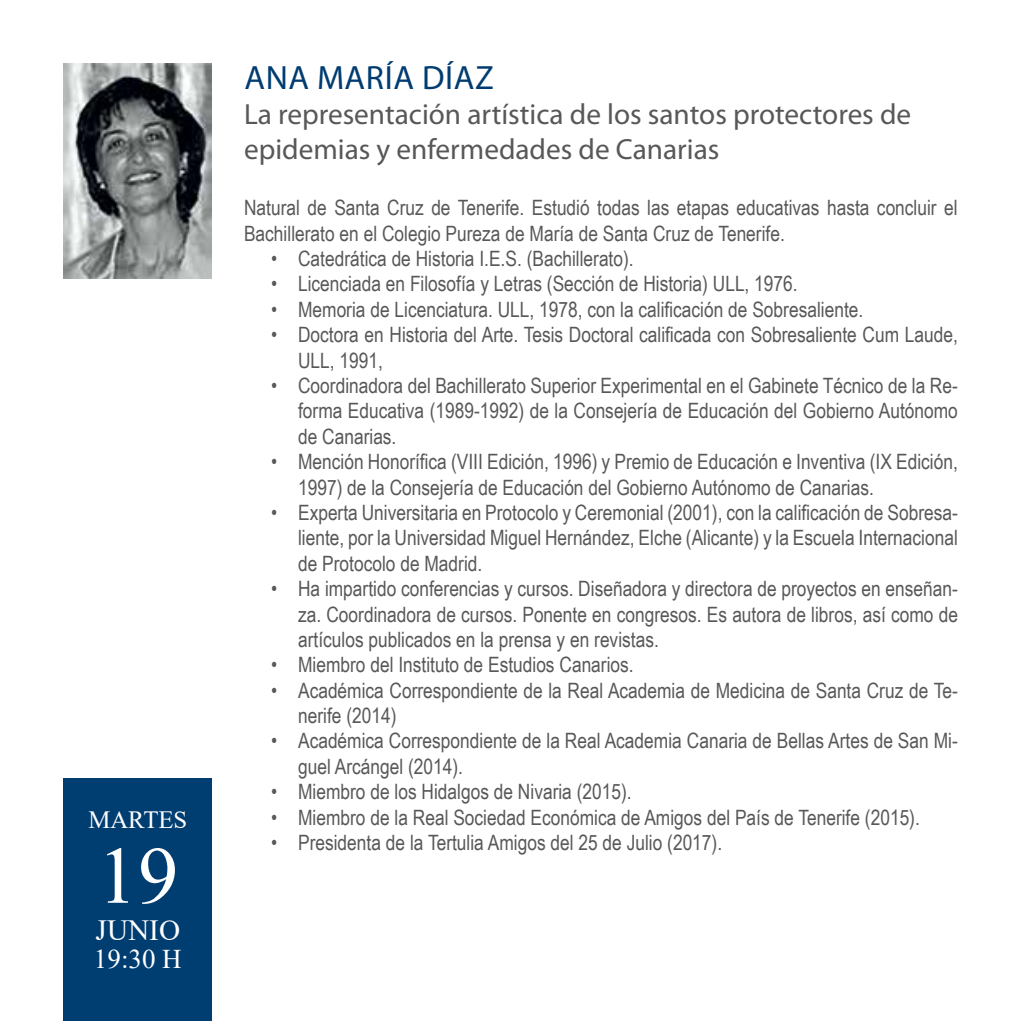
<style>
.page{position:relative;width:1021px;height:1021px;background:#fff}
.page>*{position:absolute;margin:0;border:0;box-sizing:border-box;transform-origin:0 0}
.t1{font:81px "Times New Roman";color:#fff}
.t2{font:33.75px "Myriad Pro";letter-spacing:.02em;color:#003c71}
.t3{font:29.25px/35.1px "Myriad Pro";color:#58585a}
.t4{font:29.25px "Times New Roman";color:#fff}
.t5{font:27px "Times New Roman";color:#fff}
.t6{font:24.75px "Times New Roman";color:#fff}
.t7{font:21.15px/25.4px "Arial Narrow";color:#58585a}
</style>
<div class="page">
<div style="left:64px;top:778px;width:148px;height:242px;background:#003d71"></div>
<img style="left:64px;top:64px;width:148px;height:214px">
<p class="t6" style="left:88px;top:801px;width:100px">MARTES</p>
<h1 class="t1" style="left:97px;top:818px;width:82px">19</h1>
<h3 class="t4" style="left:96px;top:909px;width:86px">JUNIO</h3>
<p class="t5" style="left:94px;top:939px;width:89px">19:30 H</p>
<h2 class="t2" style="left:244px;top:59px;width:251px">ANA MARÍA DÍAZ</h2>
<h3 class="t3" style="left:244px;top:97px;width:668px">La representación artística de los santos protectores de epidemias y enfermedades de Canarias</h3>
<p class="t7" style="left:244px;top:194px;width:715px">Natural de Santa Cruz de Tenerife. Estudió todas las etapas educativas hasta concluir el<br>Bachillerato en el Colegio Pureza de María de Santa Cruz de Tenerife.</p>
<p class="t7" style="left:271px;top:245px;width:364px">• Catedrática de Historia I.E.S. (Bachillerato).</p>
<p class="t7" style="left:271px;top:270px;width:528px">• Licenciada en Filosofía y Letras (Sección de Historia) ULL, 1976.</p>
<p class="t7" style="left:271px;top:296px;width:593px">• Memoria de Licenciatura. ULL, 1978, con la calificación de Sobresaliente.</p>
<p class="t7" style="left:298px;top:321px;width:661px;text-indent:-27px">• Doctora en Historia del Arte. Tesis Doctoral calificada con Sobresaliente Cum Laude,<br>ULL, 1991,</p>
<p class="t7" style="left:298px;top:372px;width:661px;text-align:justify;text-indent:-27px">• Coordinadora del Bachillerato Superior Experimental en el Gabinete Técnico de la Re&shy;forma Educativa (1989-1992) de la Consejería de Educación del Gobierno Autónomo de Canarias.</p>
<p class="t7" style="left:298px;top:448px;width:661px;text-indent:-27px">• Mención Honorífica (VIII Edición, 1996) y Premio de Educación e Inventiva (IX Edición,<br>1997) de la Consejería de Educación del Gobierno Autónomo de Canarias.</p>
<p class="t7" style="left:298px;top:499px;width:661px;text-align:justify;text-indent:-27px">• Experta Universitaria en Protocolo y Ceremonial (2001), con la calificación de Sobresa&shy;liente, por la Universidad Miguel Hernández, Elche (Alicante) y la Escuela Internacional de Protocolo de Madrid.</p>
<p class="t7" style="left:298px;top:575px;width:661px;text-align:justify;text-indent:-27px">• Ha impartido conferencias y cursos. Diseñadora y directora de proyectos en enseñan&shy;za. Coordinadora de cursos. Ponente en congresos. Es autora de libros, así como de artículos publicados en la prensa y en revistas.</p>
<p class="t7" style="left:271px;top:651px;width:364px">• Miembro del Instituto de Estudios Canarios.</p>
<p class="t7" style="left:298px;top:676px;width:661px;text-indent:-27px">• Académica Correspondiente de la Real Academia de Medicina de Santa Cruz de Te&shy;nerife (2014)</p>
<p class="t7" style="left:298px;top:727px;width:661px;text-indent:-27px">• Académica Correspondiente de la Real Academia Canaria de Bellas Artes de San Mi&shy;guel Arcángel (2014).</p>
<p class="t7" style="left:271px;top:778px;width:362px">• Miembro de los Hidalgos de Nivaria (2015).</p>
<p class="t7" style="left:271px;top:803px;width:650px">• Miembro de la Real Sociedad Económica de Amigos del País de Tenerife (2015).</p>
<p class="t7" style="left:271px;top:829px;width:452px">• Presidenta de la Tertulia Amigos del 25 de Julio (2017).</p>
</div>
